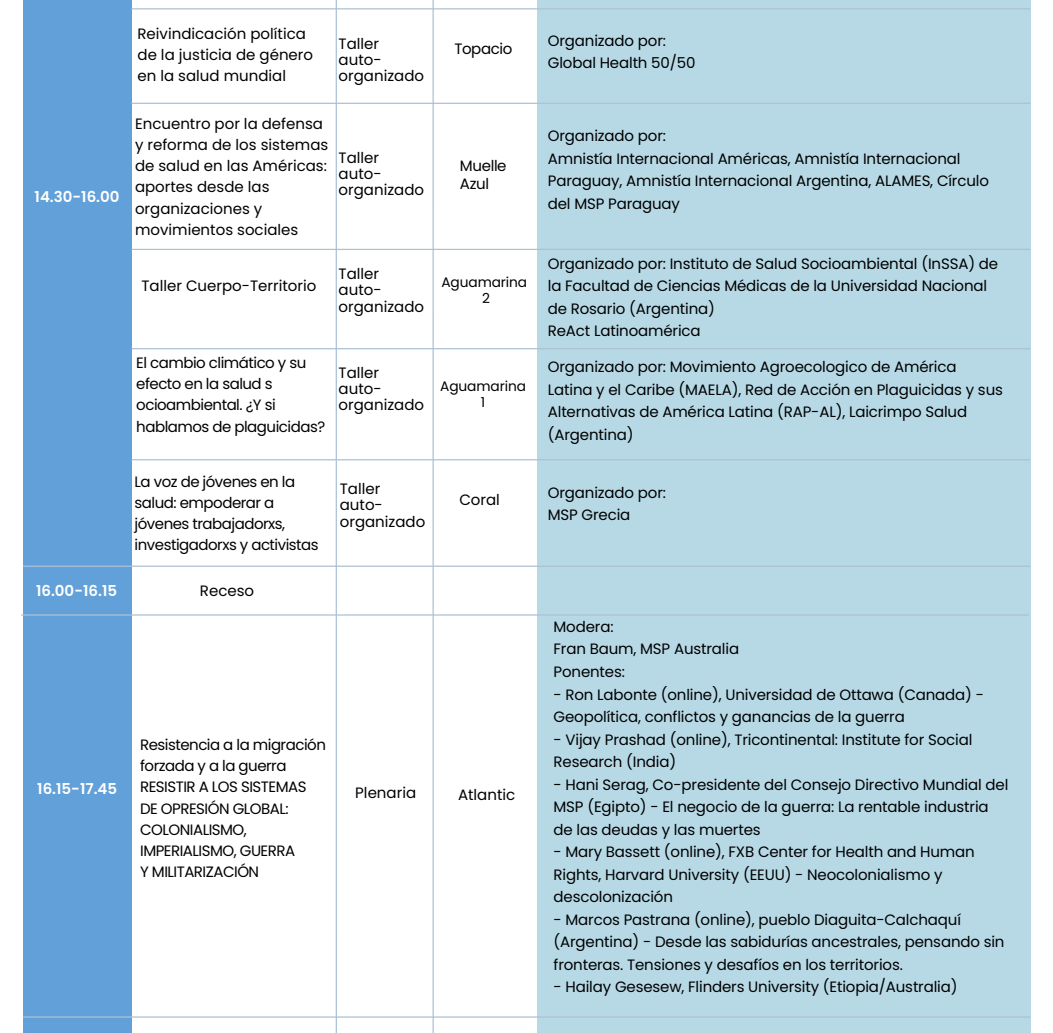
<style>
.page{position:relative;width:1053px;height:1033px;background:#fff}
.page>*{position:absolute;margin:0;border:0;box-sizing:border-box;transform-origin:0 0}
.t1{font:15px/22.5px "Poppins";letter-spacing:-.01em;color:#000}
.t2{font:15px/21.2px "Poppins";letter-spacing:-.035em;color:#000}
.t3{font:600 15px "Poppins";color:#fff}
.t4{font:13.75px/16.2px "Poppins";letter-spacing:-.01em;color:#000;text-align:center}
</style>
<div class="page">
<div style="left:23px;top:0;width:108px;height:1032px;background:#62a0d9"></div>
<div style="left:537px;top:0;width:493px;height:1032px;background:#b7d9e6"></div>
<svg style="left:335px;top:0;width:3px;height:1032px"></svg>
<svg style="left:432px;top:0;width:2px;height:1032px;background:#cad7e4"></svg>
<hr style="left:131px;top:8px;width:899px;height:1px;background:#acc1d6">
<hr style="left:131px;top:103px;width:899px;height:1px;background:#acc1d6">
<hr style="left:131px;top:249px;width:899px;height:1px;background:#acc1d6">
<hr style="left:131px;top:348px;width:899px;height:1px;background:#acc1d6">
<hr style="left:131px;top:459px;width:899px;height:1px;background:#acc1d6">
<hr style="left:23px;top:565px;width:1007px;height:2px;background:#acc1d6">
<hr style="left:21px;top:614px;width:1007px;height:1px;background:#acc1d6">
<hr style="left:23px;top:1016px;width:1007px;height:1px;background:#acc1d6">
<p class="t3" style="left:35px;top:188px;width:86px">14.30-16.00</p>
<p class="t1" style="left:137px;top:23px;width:177px;line-height:21.2px">Reivindicación política de la justicia de género en la salud mundial</p>
<p class="t1" style="left:135px;top:113px;width:195px;line-height:21.2px">Encuentro por la defensa y reforma de los sistemas de salud en las Américas: aportes desde las organizaciones y movimientos sociales</p>
<p class="t1" style="left:338px;top:36px;width:87px;line-height:16.2px">Taller auto&shy;organizado</p>
<p class="t1" style="left:338px;top:150px;width:87px;line-height:16.2px">Taller auto&shy;organizado</p>
<p class="t1" style="left:141px;top:275px;width:176px">Taller Cuerpo-Territorio</p>
<p class="t1" style="left:338px;top:266px;width:87px;line-height:16.2px">Taller auto&shy;organizado</p>
<p class="t1" style="left:454px;top:38px;width:60px">Topacio</p>
<p class="t1" style="left:460px;top:157px;width:48px;line-height:17.5px">Muelle<br>Azul</p>
<p class="t4" style="left:441px;top:274px;width:87px">Aguamarina<br>2</p>
<p class="t3" style="left:36px;top:582px;width:83px">16.00-16.15</p>
<p class="t2" style="left:136px;top:352px;width:190px">El cambio climático y su efecto en la salud s ocioambiental. ¿Y si hablamos de plaguicidas?</p>
<p class="t2" style="left:135px;top:470px;width:185px">La voz de jóvenes en la salud: empoderar a jóvenes trabajadorxs, investigadorxs y activistas</p>
<p class="t1" style="left:200px;top:579px;width:56px">Receso</p>
<p class="t1" style="left:338px;top:364px;width:87px;line-height:16.2px">Taller auto&shy;organizado</p>
<p class="t1" style="left:340px;top:481px;width:87px;line-height:16.2px">Taller auto&shy;organizado</p>
<p class="t4" style="left:440px;top:378px;width:87px">Aguamarina<br>1</p>
<p class="t1" style="left:459px;top:488px;width:42px">Coral</p>
<p class="t3" style="left:37px;top:780px;width:81px">16.15-17.45</p>
<p class="t2" style="left:140px;top:734px;width:187px">Resistencia a la migración forzada y a la guerra<br>RESISTIR A LOS SISTEMAS<br>DE OPRESIÓN GLOBAL:<br>COLONIALISMO,<br>IMPERIALISMO, GUERRA<br>Y MILITARIZACIÓN</p>
<p class="t1" style="left:355px;top:781px;width:62px">Plenaria</p>
<p class="t1" style="left:458px;top:783px;width:59px">Atlantic</p>
<p class="t1" style="left:547px;top:29px;width:149px">Organizado por:<br>Global Health 50/50</p>
<p class="t1" style="left:547px;top:125px;width:442px">Organizado por:<br>Amnistía Internacional Américas, Amnistía Internacional Paraguay, Amnistía Internacional Argentina, ALAMES, Círculo del MSP Paraguay</p>
<p class="t1" style="left:547px;top:252px;width:452px">Organizado por: Instituto de Salud Socioambiental (InSSA) de la Facultad de Ciencias Médicas de la Universidad Nacional de Rosario (Argentina)<br>ReAct Latinoamérica</p>
<p class="t1" style="left:547px;top:356px;width:456px">Organizado por: Movimiento Agroecologico de América Latina y el Caribe (MAELA), Red de Acción en Plaguicidas y sus Alternativas de América Latina (RAP-AL), Laicrimpo Salud (Argentina)</p>
<p class="t1" style="left:547px;top:481px;width:120px">Organizado por:<br>MSP Grecia</p>
<p class="t1" style="left:553px;top:615px;width:187px">Modera:<br>Fran Baum, MSP Australia<br>Ponentes:</p>
<p class="t1" style="left:553px;top:683px;width:432px">- Ron Labonte (online), Universidad de Ottawa (Canada) -<br>Geopolítica, conflictos y ganancias de la guerra</p>
<p class="t1" style="left:553px;top:728px;width:420px">- Vijay Prashad (online), Tricontinental: Institute for Social<br>Research (India)</p>
<p class="t1" style="left:553px;top:773px;width:456px">- Hani Serag, Co-presidente del Consejo Directivo Mundial del<br>MSP (Egipto) - El negocio de la guerra: La rentable industria de las deudas y las muertes</p>
<p class="t1" style="left:553px;top:840px;width:423px">- Mary Bassett (online), FXB Center for Health and Human<br>Rights, Harvard University (EEUU) - Neocolonialismo y descolonización</p>
<p class="t1" style="left:553px;top:908px;width:452px">- Marcos Pastrana (online), pueblo Diaguita-Calchaquí (Argentina) - Desde las sabidurías ancestrales, pensando sin fronteras. Tensiones y desafíos en los territorios.</p>
<p class="t1" style="left:553px;top:975px;width:405px">- Hailay Gesesew, Flinders University (Etiopia/Australia)</p>
</div>
